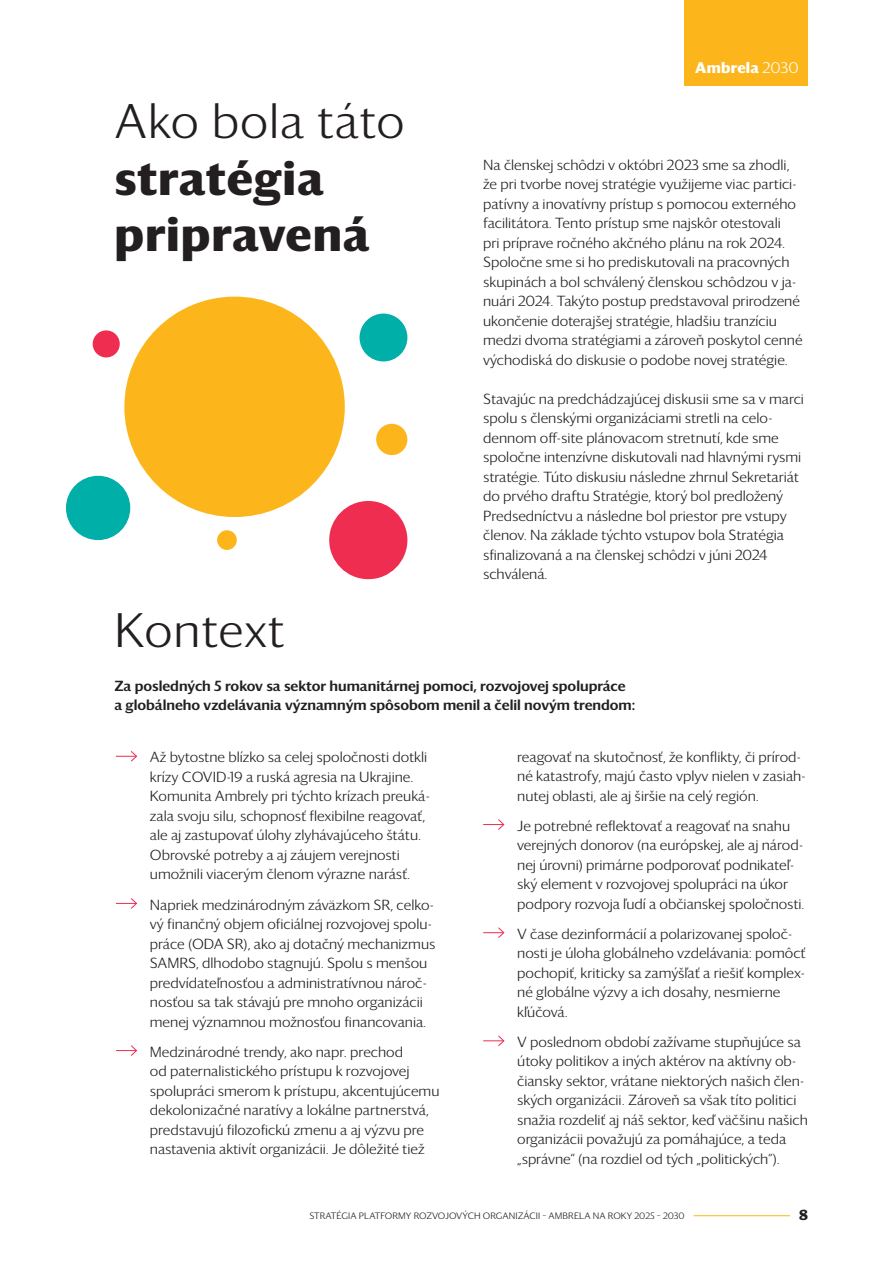
<style>
.page{position:relative;width:893px;height:1263px;background:#fff}
.page>*{position:absolute;margin:0;border:0;box-sizing:border-box;transform-origin:0 0}
.t1{font:700 47.1px/56.6px "Darby Sans";letter-spacing:.02em;color:#231f20}
.t2{font:300 47.1px "Darby Sans";letter-spacing:.01em;color:#231f20}
.t3{font:700 15px "Darby Sans";letter-spacing:.015em;color:#fff}
.Text{font:300 14.25px/19.5px "Darby Sans";color:#231f20}
.Text-2{font:500 14.25px/19.5px "Darby Sans";color:#231f20}
.Text-3{font:700 14.25px "Darby Sans";color:#231f20}
.Text-4{font:300 9px "Darby Sans";letter-spacing:.01em;color:#231f20}
.s1{font-weight:300}
</style>
<div class="page">
<div style="left:685px;top:0;width:123px;height:85px;background:#fcb61c"></div>
<hr style="left:693px;top:1215px;width:97px;height:1px;background:#fcb61c">
<div style="left:329px;top:501px;width:78px;height:78px;background:#ee2d50;border-radius:50%"></div>
<div style="left:360px;top:314px;width:47px;height:47px;background:#00afa8;border-radius:50%"></div>
<div style="left:66px;top:476px;width:64px;height:64px;background:#00afa8;border-radius:50%"></div>
<div style="left:217px;top:530px;width:20px;height:20px;background:#fcb61c;border-radius:50%"></div>
<div style="left:93px;top:330px;width:27px;height:27px;background:#ee2d50;border-radius:50%"></div>
<div style="left:124px;top:297px;width:221px;height:220px;background:#fcb61c;border-radius:50%"></div>
<svg style="left:116px;top:751px;width:21px;height:11px"></svg>
<svg style="left:116px;top:898px;width:21px;height:11px"></svg>
<svg style="left:116px;top:1045px;width:21px;height:11px"></svg>
<svg style="left:483px;top:819px;width:22px;height:11px"></svg>
<svg style="left:483px;top:927px;width:22px;height:11px"></svg>
<svg style="left:483px;top:1035px;width:22px;height:11px"></svg>
<div style="left:376px;top:424px;width:31px;height:31px;background:#fcb61c;border-radius:50%"></div>
<p class="t1" style="left:114px;top:91px;width:292px"><span class="s1">Ako bola táto </span>stratégia pripravená</p>
<p class="t3" style="left:695px;top:56px;width:105px">Ambrela <span class="s1">2030</span></p>
<p class="Text" style="left:483px;top:154px;width:321px">Na členskej schôdzi v októbri 2023 sme sa zhodli, že pri tvorbe novej stratégie využijeme viac partici&shy;patívny a inovatívny prístup s pomocou externého facilitátora. Tento prístup sme najskôr otestovali<br>pri príprave ročného akčného plánu na rok 2024.<br>Spoločne sme si ho prediskutovali na pracovných skupinách a bol schválený členskou schôdzou v ja&shy;nuári 2024. Takýto postup predstavoval prirodzené ukončenie doterajšej stratégie, hladšiu tranzíciu medzi dvoma stratégiami a zároveň poskytol cenné východiská do diskusie o podobe novej stratégie.</p>
<p class="Text" style="left:483px;top:388px;width:322px">Stavajúc na predchádzajúcej diskusii sme sa v marci spolu s členskými organizáciami stretli na celo&shy;dennom off-site plánovacom stretnutí, kde sme spoločne intenzívne diskutovali nad hlavnými rysmi stratégie. Túto diskusiu následne zhrnul Sekretariát do prvého draftu Stratégie, ktorý bol predložený Predsedníctvu a následne bol priestor pre vstupy členov. Na základe týchto vstupov bola Stratégia sfinalizovaná a na členskej schôdzi v júni 2024 schválená.</p>
<p class="t2" style="left:114px;top:598px;width:172px">Kontext</p>
<p class="Text-2" style="left:114px;top:675px;width:522px">Za posledných 5 rokov sa sektor humanitárnej pomoci, rozvojovej spolupráce a globálneho vzdelávania významným spôsobom menil a čelil novým trendom:</p>
<p class="Text" style="left:150px;top:747px;width:282px">Až bytostne blízko sa celej spoločnosti dotkli krízy COVID-19 a ruská agresia na Ukrajine.<br>Komunita Ambrely pri týchto krízach preuká&shy;zala svoju silu, schopnosť flexibilne reagovať, ale aj zastupovať úlohy zlyhávajúceho štátu.<br>Obrovské potreby a aj záujem verejnosti umožnili viacerým členom výrazne narásť.</p>
<p class="Text" style="left:150px;top:894px;width:287px">Napriek medzinárodným záväzkom SR, celko&shy;vý finančný objem oficiálnej rozvojovej spolu&shy;práce (ODA SR), ako aj dotačný mechanizmus SAMRS, dlhodobo stagnujú. Spolu s menšou predvídateľnosťou a administratívnou nároč&shy;nosťou sa tak stávajú pre mnoho organizácii menej významnou možnosťou financovania.</p>
<p class="Text" style="left:150px;top:1041px;width:291px">Medzinárodné trendy, ako napr. prechod<br>od paternalistického prístupu k rozvojovej spolupráci smerom k prístupu, akcentujúcemu dekolonizačné naratívy a lokálne partnerstvá, predstavujú filozofickú zmenu a aj výzvu pre nastavenia aktivít organizácii. Je dôležité tiež</p>
<p class="Text" style="left:517px;top:746px;width:290px">reagovať na skutočnosť, že konflikty, či prírod&shy;né katastrofy, majú často vplyv nielen v zasiah&shy;nutej oblasti, ale aj širšie na celý región.</p>
<p class="Text" style="left:517px;top:815px;width:289px">Je potrebné reflektovať a reagovať na snahu verejných donorov (na európskej, ale aj národ&shy;nej úrovni) primárne podporovať podnikateľ&shy;ský element v rozvojovej spolupráci na úkor podpory rozvoja ľudí a občianskej spoločnosti.</p>
<p class="Text" style="left:517px;top:923px;width:290px">V čase dezinformácií a polarizovanej spoloč&shy;nosti je úloha globálneho vzdelávania: pomôcť pochopiť, kriticky sa zamýšľať a riešiť komplex&shy;né globálne výzvy a ich dosahy, nesmierne kľúčová.</p>
<p class="Text" style="left:517px;top:1031px;width:292px">V poslednom období zažívame stupňujúce sa útoky politikov a iných aktérov na aktívny ob&shy;čiansky sektor, vrátane niektorých našich člen&shy;ských organizácii. Zároveň sa však títo politici snažia rozdeliť aj náš sektor, keď väčšinu našich organizácii považujú za pomáhajúce, a teda „správne“ (na rozdiel od tých „politických“).</p>
<p class="Text-4" style="left:309px;top:1209px;width:377px">STRATÉGIA PLATFORMY ROZVOJOVÝCH ORGANIZÁCII – AMBRELA NA ROKY 2025 – 2030</p>
<p class="Text-3" style="left:799px;top:1204px;width:10px">8</p>
</div>
